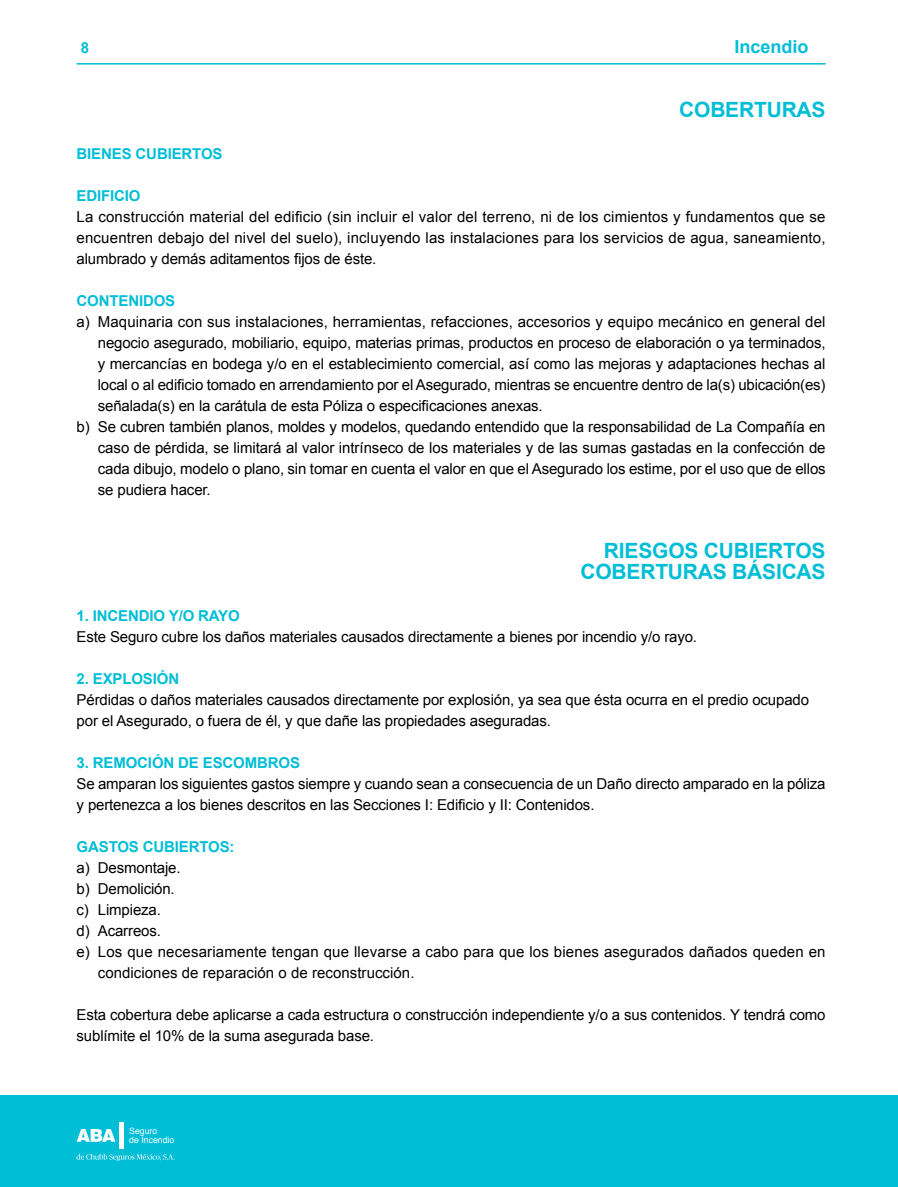
<style>
.page{position:relative;width:898px;height:1187px;background:#fff}
.page>*{position:absolute;margin:0;border:0;box-sizing:border-box;transform-origin:0 0}
.t1{font:700 21px/21px "Arial";letter-spacing:-.01em;color:#00bed6;text-align:right}
.t2{font:700 18px "Arial";color:#00bed6}
.t3{font:15px/21px "Arial";letter-spacing:-.01em;color:#000}
.t4{font:15px "Arial";letter-spacing:.01em;color:#000}
.t5{font:700 15px "Arial";letter-spacing:-.01em;color:#00bed6}
.t6{font:8.85px/8.9px "Helvetica";color:#fff}
</style>
<div class="page">
<hr style="left:77px;top:63px;width:748px;height:2px;background:#00bed6">
<div style="left:0;top:1095px;width:897px;height:91px;background:#00bed6"></div>
<svg style="left:77px;top:1129px;width:38px;height:12px"></svg>
<hr style="left:119px;top:1121px;width:4px;height:27px;background:#fff">
<svg style="left:77px;top:1153px;width:97px;height:7px"></svg>
<p class="t5" style="left:81px;top:38px;width:10px">8</p>
<p class="t2" style="left:734px;top:34px;width:76px">Incendio</p>
<h1 class="t1" style="left:679px;top:99px;width:148px">COBERTURAS</h1>
<p class="t5" style="left:77px;top:143px;width:147px">BIENES CUBIERTOS</p>
<p class="t5" style="left:77px;top:185px;width:65px">EDIFICIO</p>
<p class="t3" style="left:76px;top:206px;width:750px;text-align:justify">La construcción material del edificio (sin incluir el valor del terreno, ni de los cimientos y fundamentos que se encuentren debajo del nivel del suelo), incluyendo las instalaciones para los servicios de agua, saneamiento, alumbrado y demás aditamentos fijos de éste.</p>
<p class="t5" style="left:76px;top:290px;width:100px">CONTENIDOS</p>
<p class="t4" style="left:76px;top:312px;width:750px">a) Maquinaria con sus instalaciones, herramientas, refacciones, accesorios y equipo mecánico en general del</p>
<p class="t3" style="left:98px;top:332px;width:729px">negocio asegurado, mobiliario, equipo, materias primas, productos en proceso de elaboración o ya terminados,</p>
<p class="t3" style="left:98px;top:353px;width:729px">y mercancías en bodega y/o en el establecimiento comercial, así como las mejoras y adaptaciones hechas al</p>
<p class="t3" style="left:98px;top:374px;width:729px">local o al edificio tomado en arrendamiento por el Asegurado, mientras se encuentre dentro de la(s) ubicación(es)</p>
<p class="t3" style="left:98px;top:395px;width:446px">señalada(s) en la carátula de esta Póliza o especificaciones anexas.</p>
<p class="t3" style="left:77px;top:416px;width:750px">b) Se cubren también planos, moldes y modelos, quedando entendido que la responsabilidad de La Compañía en</p>
<p class="t3" style="left:98px;top:437px;width:729px">caso de pérdida, se limitará al valor intrínseco de los materiales y de las sumas gastadas en la confección de</p>
<p class="t3" style="left:98px;top:458px;width:729px">cada dibujo, modelo o plano, sin tomar en cuenta el valor en que el Asegurado los estime, por el uso que de ellos</p>
<p class="t3" style="left:98px;top:479px;width:114px">se pudiera hacer.</p>
<h1 class="t1" style="left:580px;top:540px;width:246px">RIESGOS CUBIERTOS<br>COBERTURAS BÁSICAS</h1>
<p class="t5" style="left:77px;top:605px;width:165px">1. INCENDIO Y/O RAYO</p>
<p class="t3" style="left:77px;top:626px;width:621px">Este Seguro cubre los daños materiales causados directamente a bienes por incendio y/o rayo.</p>
<p class="t5" style="left:77px;top:668px;width:104px">2. EXPLOSIÓN</p>
<p class="t3" style="left:77px;top:689px;width:733px">Pérdidas o daños materiales causados directamente por explosión, ya sea que ésta ocurra en el predio ocupado por el Asegurado, o fuera de él, y que dañe las propiedades aseguradas.</p>
<p class="t5" style="left:77px;top:752px;width:225px">3. REMOCIÓN DE ESCOMBROS</p>
<p class="t3" style="left:77px;top:773px;width:750px">Se amparan los siguientes gastos siempre y cuando sean a consecuencia de un Daño directo amparado en la póliza y pertenezca a los bienes descritos en las Secciones I: Edificio y II: Contenidos.</p>
<p class="t5" style="left:77px;top:836px;width:159px">GASTOS CUBIERTOS:</p>
<p class="t3" style="left:77px;top:857px;width:105px">a) Desmontaje.</p>
<p class="t3" style="left:77px;top:878px;width:100px">b) Demolición.</p>
<p class="t3" style="left:77px;top:899px;width:86px">c) Limpieza.</p>
<p class="t3" style="left:77px;top:920px;width:86px">d) Acarreos.</p>
<p class="t4" style="left:77px;top:942px;width:750px">e) Los que necesariamente tengan que llevarse a cabo para que los bienes asegurados dañados queden en</p>
<p class="t3" style="left:98px;top:962px;width:318px">condiciones de reparación o de reconstrucción.</p>
<p class="t3" style="left:77px;top:1004px;width:750px">Esta cobertura debe aplicarse a cada estructura o construcción independiente y/o a sus contenidos. Y tendrá como sublímite el 10% de la suma asegurada base.</p>
<p class="t6" style="left:129px;top:1126px;width:47px">Seguro<br>de Incendio</p>
</div>
